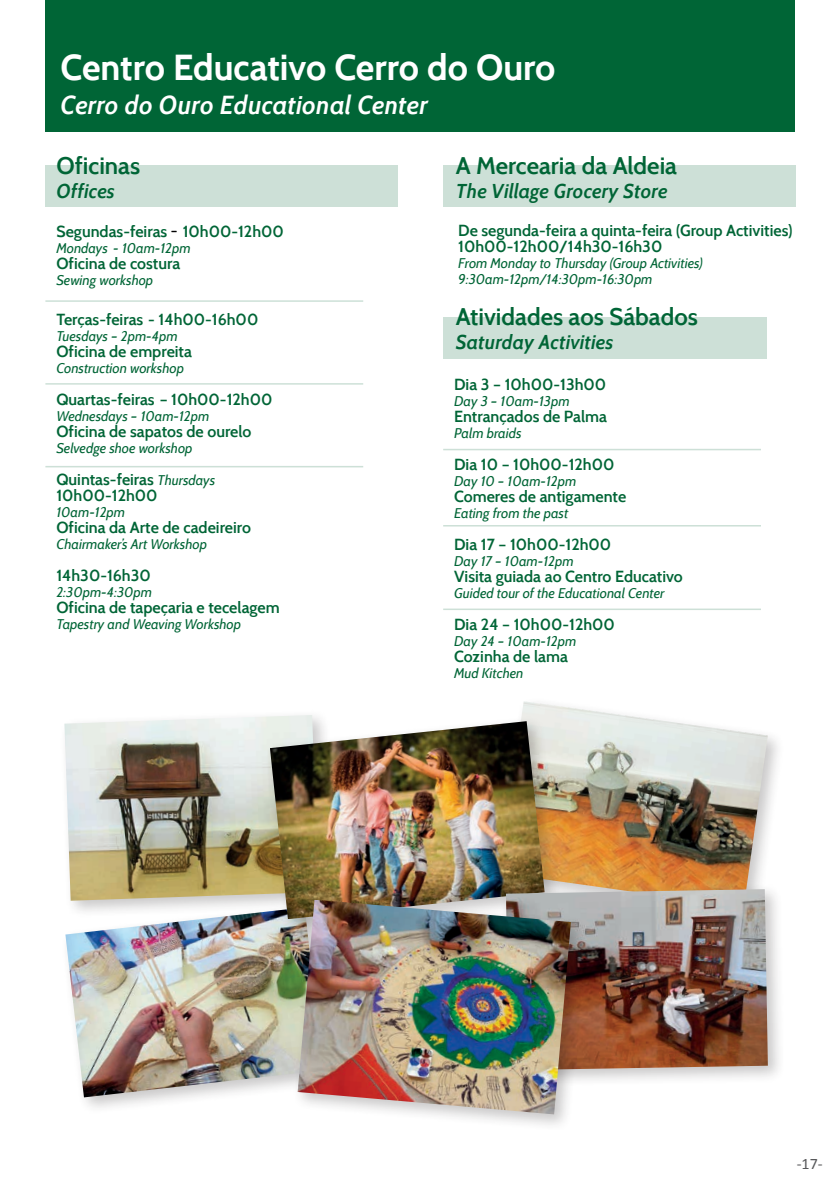
<style>
.page{position:relative;width:840px;height:1191px;background:#fff}
.page>*{position:absolute;margin:0;border:0;box-sizing:border-box;transform-origin:0 0}
.t1{font:700 36px "Cabin";color:#fff}
.t2{font:italic 600 26px "Cabin";color:#fff}
.t3{font:600 24px "Cabin";color:#006536}
.t4{font:italic 600 20px "Cabin";color:#006536}
.t5{font:600 16px/16px "Cabin";color:#006536}
.t6{font:16px "Calibri";color:#57585a}
.t7{font:italic 14px/16px "Cabin";color:#006536}
.s1{font-family:"Calibri";font-weight:400;font-size:22px;color:#000001}
.s2{font-weight:400;font-style:italic;font-size:14px}
</style>
<div class="page">
<div style="left:45px;top:0;width:749px;height:132px;background:#006536"></div>
<div style="left:494px;top:696px;width:291px;height:228px;background:#231f20;opacity:.25"></div>
<img style="left:499px;top:701px;width:268px;height:182px">
<div style="left:58px;top:709px;width:278px;height:209px;background:#231f20;opacity:.25"></div>
<img style="left:64px;top:715px;width:254px;height:185px">
<div style="left:60px;top:902px;width:280px;height:212px;background:#231f20;opacity:.25"></div>
<img style="left:65px;top:907px;width:227px;height:190px">
<div style="left:264px;top:716px;width:298px;height:220px;background:#231f20;opacity:.25"></div>
<img style="left:270px;top:721px;width:274px;height:198px">
<div style="left:499px;top:883px;width:286px;height:205px;background:#231f20;opacity:.25"></div>
<img style="left:505px;top:889px;width:262px;height:181px">
<div style="left:292px;top:894px;width:296px;height:238px;background:#231f20;opacity:.25"></div>
<img style="left:297px;top:899px;width:273px;height:215px">
<div style="left:45px;top:166px;width:353px;height:41px;background:#cde0d7"></div>
<div style="left:443px;top:166px;width:352px;height:41px;background:#cde0d7"></div>
<div style="left:443px;top:317px;width:323px;height:41px;background:#cde0d7"></div>
<hr style="left:443px;top:449px;width:317px;height:1px;background:#006536">
<hr style="left:45px;top:300px;width:318px;height:2px;background:#006536">
<hr style="left:443px;top:525px;width:317px;height:1px;background:#006536">
<hr style="left:443px;top:608px;width:317px;height:2px;background:#006536">
<hr style="left:45px;top:383px;width:318px;height:2px;background:#006536">
<hr style="left:45px;top:466px;width:318px;height:1px;background:#006536">
<h1 class="t1" style="left:60px;top:46px;width:496px">Centro Educativo Cerro do Ouro</h1>
<h2 class="t2" style="left:60px;top:89px;width:369px">Cerro do Ouro Educational Center</h2>
<h3 class="t3" style="left:56px;top:151px;width:85px">Oficinas</h3>
<p class="t4" style="left:56px;top:178px;width:60px">Offices</p>
<p class="t5" style="left:56px;top:223px;width:229px">Segundas-feiras <span class="s1">-</span> 10h00-12h00</p>
<p class="t7" style="left:56px;top:240px;width:136px">Mondays - 10am-12pm</p>
<p class="t5" style="left:56px;top:255px;width:125px">Oficina de costura</p>
<p class="t7" style="left:56px;top:272px;width:98px">Sewing workshop</p>
<p class="t5" style="left:56px;top:311px;width:203px">Terças-feiras - 14h00-16h00</p>
<p class="t7" style="left:56px;top:328px;width:123px">Tuesdays – 2pm-4pm</p>
<p class="t5" style="left:56px;top:343px;width:137px">Oficina de empreita</p>
<p class="t7" style="left:56px;top:360px;width:129px">Construction workshop</p>
<p class="t5" style="left:56px;top:391px;width:217px">Quartas-feiras – 10h00-12h00</p>
<p class="t7" style="left:56px;top:408px;width:154px">Wednesdays – 10am-12pm</p>
<p class="t5" style="left:56px;top:423px;width:196px">Oficina de sapatos de ourelo</p>
<p class="t7" style="left:56px;top:440px;width:137px">Selvedge shoe workshop</p>
<p class="t5" style="left:56px;top:471px;width:160px">Quintas-feiras <span class="s2">Thursdays<br></span>10h00-12h00</p>
<p class="t7" style="left:56px;top:504px;width:70px">10am-12pm</p>
<p class="t5" style="left:56px;top:519px;width:196px">Oficina da Arte de cadeireiro</p>
<p class="t7" style="left:56px;top:536px;width:152px">Chairmaker’s Art Workshop</p>
<p class="t5" style="left:56px;top:567px;width:96px">14h30-16h30</p>
<p class="t7" style="left:56px;top:584px;width:97px">2:30pm-4:30pm</p>
<p class="t5" style="left:56px;top:599px;width:225px">Oficina de tapeçaria e tecelagem</p>
<p class="t7" style="left:56px;top:616px;width:186px">Tapestry and Weaving Workshop</p>
<h3 class="t3" style="left:455px;top:151px;width:223px">A Mercearia da Aldeia</h3>
<p class="t4" style="left:455px;top:178px;width:213px">The Village Grocery Store</p>
<p class="t5" style="left:458px;top:222px;width:335px">De segunda-feira a quinta-feira (Group Activities)<br>10h00-12h00/14h30-16h30</p>
<p class="t7" style="left:458px;top:255px;width:246px">From Monday to Thursday (Group Activities)<br>9:30am-12pm/14:30pm-16:30pm</p>
<h3 class="t3" style="left:455px;top:302px;width:243px">Atividades aos Sábados</h3>
<p class="t4" style="left:455px;top:330px;width:159px">Saturday Activities</p>
<p class="t5" style="left:454px;top:376px;width:153px">Dia 3 – 10h00-13h00</p>
<p class="t7" style="left:454px;top:393px;width:117px">Day 3 – 10am-13pm</p>
<p class="t5" style="left:454px;top:408px;width:154px">Entrançados de Palma</p>
<p class="t7" style="left:454px;top:425px;width:69px">Palm braids</p>
<p class="t5" style="left:454px;top:456px;width:162px">Dia 10 – 10h00-12h00</p>
<p class="t7" style="left:454px;top:473px;width:124px">Day 10 – 10am-12pm</p>
<p class="t5" style="left:454px;top:488px;width:173px">Comeres de antigamente</p>
<p class="t7" style="left:454px;top:505px;width:115px">Eating from the past</p>
<p class="t5" style="left:454px;top:536px;width:158px">Dia 17 – 10h00-12h00</p>
<p class="t7" style="left:454px;top:553px;width:121px">Day 17 – 10am-12pm</p>
<p class="t5" style="left:454px;top:568px;width:230px">Visita guiada ao Centro Educativo</p>
<p class="t7" style="left:454px;top:585px;width:212px">Guided tour of the Educational Center</p>
<p class="t5" style="left:454px;top:616px;width:162px">Dia 24 – 10h00-12h00</p>
<p class="t7" style="left:454px;top:633px;width:123px">Day 24 – 10am-12pm</p>
<p class="t5" style="left:454px;top:648px;width:115px">Cozinha de lama</p>
<p class="t7" style="left:454px;top:665px;width:71px">Mud Kitchen</p>
<p class="t6" style="left:796px;top:1153px;width:28px">-17-</p>
</div>
